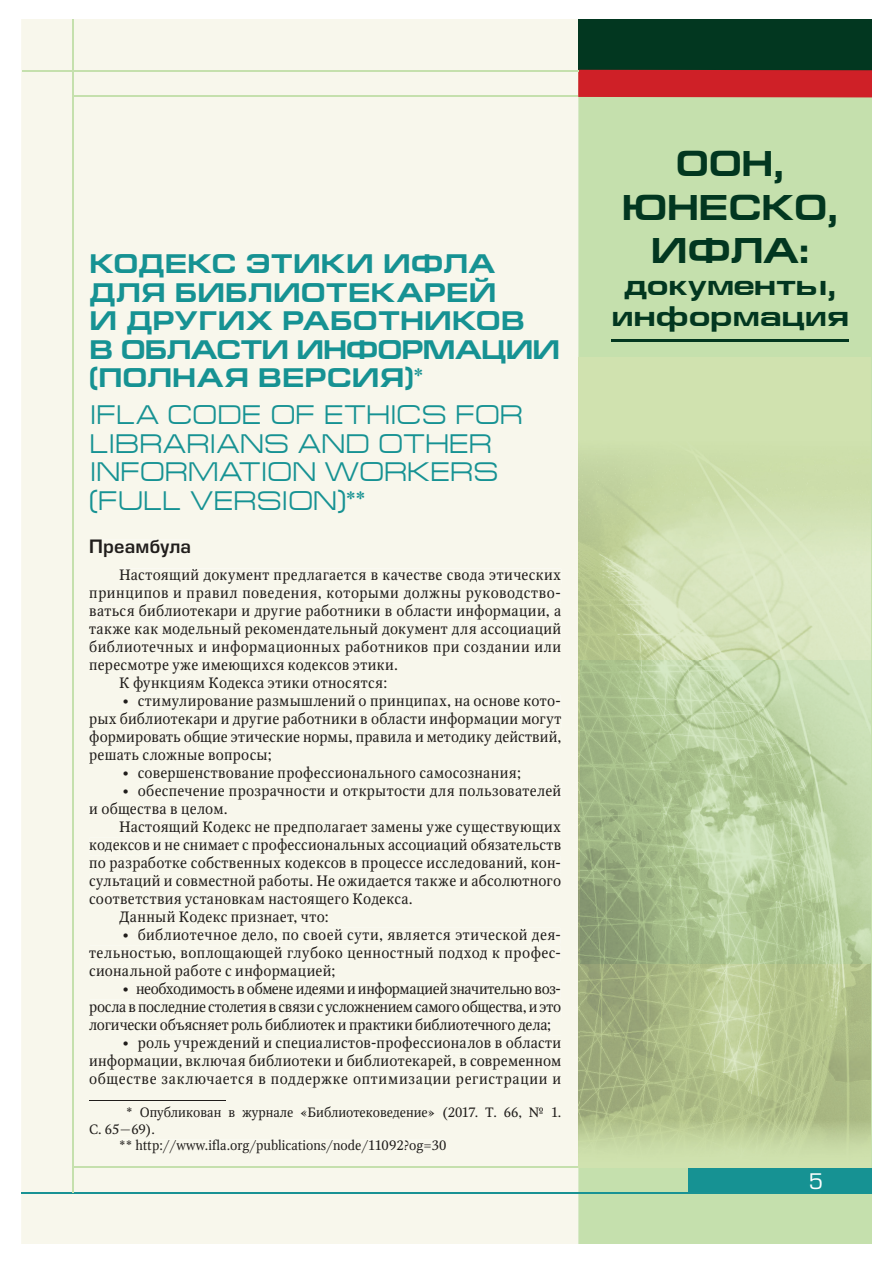
<style>
.page{position:relative;width:893px;height:1263px;background:#fff}
.page>*{position:absolute;margin:0;border:0;box-sizing:border-box;transform-origin:0 0}
.t1{font:700 36px/43.5px "Europe Ext";color:#023720;text-align:center}
.t2{font:700 28.5px/31.5px "Europe Ext";color:#023720;text-align:center}
.t3{font:700 27px/28.5px "Europe Ext";letter-spacing:.01em;color:#169293}
.t4{font:27px/28.5px "Europe Ext";letter-spacing:.005em;color:#169293}
.t5{font:21px "Europe";color:#fff}
.t6{font:18px "Europe Demi";letter-spacing:.005em;color:#201d1b}
.t7{font:15px/18px "Octava C";letter-spacing:.02em;color:#201d1b;text-align:justify}
.t8{font:13.5px "Octava C";color:#201d1b}
</style>
<div class="page">
<div style="left:21px;top:19px;width:557px;height:1225px;background:#f8f7ec"></div>
<div style="left:578px;top:97px;width:294px;height:1147px;background:#c5e0ad"></div>
<div style="left:578px;top:19px;width:294px;height:52px;background:#023720"></div>
<hr style="left:612px;top:339px;width:237px;height:3px;background:#023720">
<div style="left:578px;top:70px;width:294px;height:27px;background:#cf2027"></div>
<div style="left:688px;top:1168px;width:184px;height:26px;background:#169293"></div>
<hr style="left:21px;top:1192px;width:800px;height:2px;background:#199294">
<hr style="left:72px;top:95px;width:506px;height:2px;background:#c5e0ad">
<hr style="left:22px;top:70px;width:556px;height:1px;background:#c5e0ad">
<hr style="left:72px;top:1167px;width:506px;height:1px;background:#c5e0ad">
<hr style="left:72px;top:19px;width:1px;height:1173px;background:#c5e0ad">
<img style="left:579px;top:357px;width:291px;height:810px">
<div style="left:90px;top:540px;width:100px;height:17px;background:#f8f7ec"></div>
<div style="left:120px;top:569px;width:441px;height:15px;background:#f8f7ec"></div>
<div style="left:90px;top:590px;width:470px;height:12px;background:#f8f7ec"></div>
<div style="left:90px;top:604px;width:471px;height:16px;background:#f8f7ec"></div>
<div style="left:90px;top:623px;width:471px;height:15px;background:#f8f7ec"></div>
<div style="left:90px;top:640px;width:471px;height:15px;background:#f8f7ec"></div>
<div style="left:90px;top:662px;width:307px;height:12px;background:#f8f7ec"></div>
<div style="left:120px;top:676px;width:266px;height:16px;background:#f8f7ec"></div>
<svg style="left:123px;top:699px;width:5px;height:4px"></svg>
<div style="left:138px;top:695px;width:422px;height:15px;background:#f8f7ec"></div>
<div style="left:90px;top:712px;width:471px;height:16px;background:#f8f7ec"></div>
<div style="left:90px;top:730px;width:471px;height:16px;background:#f8f7ec"></div>
<div style="left:90px;top:752px;width:181px;height:11px;background:#f8f7ec"></div>
<svg style="left:123px;top:771px;width:5px;height:4px"></svg>
<div style="left:138px;top:766px;width:383px;height:15px;background:#f8f7ec"></div>
<svg style="left:123px;top:789px;width:5px;height:4px"></svg>
<div style="left:138px;top:784px;width:423px;height:15px;background:#f8f7ec"></div>
<div style="left:90px;top:802px;width:137px;height:14px;background:#f8f7ec"></div>
<div style="left:120px;top:821px;width:441px;height:15px;background:#f8f7ec"></div>
<div style="left:90px;top:838px;width:471px;height:15px;background:#f8f7ec"></div>
<div style="left:90px;top:856px;width:470px;height:15px;background:#f8f7ec"></div>
<div style="left:90px;top:874px;width:471px;height:16px;background:#f8f7ec"></div>
<div style="left:90px;top:893px;width:322px;height:15px;background:#f8f7ec"></div>
<div style="left:119px;top:911px;width:209px;height:14px;background:#f8f7ec"></div>
<svg style="left:123px;top:933px;width:5px;height:4px"></svg>
<div style="left:139px;top:928px;width:421px;height:16px;background:#f8f7ec"></div>
<div style="left:90px;top:946px;width:470px;height:16px;background:#f8f7ec"></div>
<div style="left:90px;top:964px;width:245px;height:15px;background:#f8f7ec"></div>
<svg style="left:123px;top:987px;width:5px;height:4px"></svg>
<div style="left:137px;top:982px;width:423px;height:15px;background:#f8f7ec"></div>
<div style="left:90px;top:1000px;width:471px;height:16px;background:#f8f7ec"></div>
<div style="left:89px;top:1018px;width:461px;height:15px;background:#f8f7ec"></div>
<svg style="left:123px;top:1041px;width:5px;height:4px"></svg>
<div style="left:138px;top:1036px;width:423px;height:16px;background:#f8f7ec"></div>
<div style="left:90px;top:1054px;width:471px;height:15px;background:#f8f7ec"></div>
<div style="left:90px;top:1072px;width:471px;height:15px;background:#f8f7ec"></div>
<hr style="left:89px;top:1100px;width:136px;height:1px;background:#201d1b">
<div style="left:119px;top:1106px;width:442px;height:15px;background:#f8f7ec"></div>
<div style="left:90px;top:1124px;width:64px;height:13px;background:#f8f7ec"></div>
<div style="left:120px;top:1140px;width:326px;height:14px;background:#f8f7ec"></div>
<h3 class="t3" style="left:89px;top:253px;width:472px">КОДЕКС ЭТИКИ ИФЛА<br>ДЛЯ БИБЛИОТЕКАРЕЙ<br>И ДРУГИХ РАБОТНИКОВ<br>В ОБЛАСТИ ИНФОРМАЦИИ (ПОЛНАЯ ВЕРСИЯ)*</h3>
<h3 class="t4" style="left:89px;top:403px;width:435px">IFLA CODE OF ETHICS FOR<br>LIBRARIANS AND OTHER<br>INFORMATION WORKERS (FULL VERSION)**</h3>
<p class="t6" style="left:89px;top:537px;width:103px">Преамбула</p>
<p class="t7" style="left:119px;top:567px;width:444px">Настоящий документ предлагается в качестве свода этических</p>
<p class="t7" style="left:89px;top:585px;width:473px">принципов и правил поведения, которыми должны руководство-</p>
<p class="t7" style="left:89px;top:603px;width:473px">ваться библиотекари и другие работники в области информации, а</p>
<p class="t7" style="left:89px;top:621px;width:473px">также как модельный рекомендательный документ для ассоциаций</p>
<p class="t7" style="left:89px;top:639px;width:473px">библиотечных и информационных работников при создании или</p>
<p class="t7" style="left:89px;top:657px;width:310px">пересмотре уже имеющихся кодексов этики.</p>
<p class="t7" style="left:119px;top:675px;width:270px">К функциям Кодекса этики относятся:</p>
<p class="t7" style="left:89px;top:693px;width:473px;text-indent:30px">• стимулирование размышлений о принципах, на основе кото&shy;рых библиотекари и другие работники в области информации могут формировать общие этические нормы, правила и методику действий, решать сложные вопросы;</p>
<p class="t7" style="left:119px;top:765px;width:403px">• совершенствование профессионального самосознания;</p>
<p class="t7" style="left:89px;top:783px;width:473px;text-indent:30px">• обеспечение прозрачности и открытости для пользователей и общества в целом.</p>
<p class="t7" style="left:119px;top:819px;width:444px">Настоящий Кодекс не предполагает замены уже существующих</p>
<p class="t7" style="left:89px;top:837px;width:473px">кодексов и не снимает с профессиональных ассоциаций обязательств</p>
<p class="t7" style="left:89px;top:855px;width:473px">по разработке собственных кодексов в процессе исследований, кон-</p>
<p class="t7" style="left:89px;top:873px;width:473px">сультаций и совместной работы. Не ожидается также и абсолютного</p>
<p class="t7" style="left:89px;top:891px;width:325px">соответствия установкам настоящего Кодекса.</p>
<p class="t7" style="left:119px;top:909px;width:211px">Данный Кодекс признает, что:</p>
<p class="t7" style="left:89px;top:927px;width:473px;text-indent:30px">• библиотечное дело, по своей сути, является этической дея&shy;тельностью, воплощающей глубоко ценностный подход к профес&shy;сиональной работе с информацией;</p>
<p class="t7" style="left:89px;top:981px;width:473px;text-indent:30px">• необходимость в обмене идеями и информацией значительно воз&shy;росла в последние столетия в связи с усложнением самого общества, и это логически объясняет роль библиотек и практики библиотечного дела;</p>
<p class="t7" style="left:89px;top:1035px;width:473px;text-indent:30px">• роль учреждений и специалистов-профессионалов в области информации, включая библиотеки и библиотекарей, в современном обществе заключается в поддержке оптимизации регистрации и</p>
<p class="t8" style="left:126px;top:1107px;width:436px">* Опубликован в журнале «Библиотековедение» (2017. Т. 66, № 1.</p>
<p class="t8" style="left:89px;top:1123px;width:67px">С. 65—69).</p>
<p class="t8" style="left:119px;top:1140px;width:329px">** http://www.ifla.org/publications/node/11092?og=30</p>
<h1 class="t1" style="left:622px;top:146px;width:219px">ООН,<br>ЮНЕСКО,<br>ИФЛА:</h1>
<h2 class="t2" style="left:612px;top:272px;width:239px">документы, информация</h2>
<h3 class="t5" style="left:809px;top:1173px;width:16px">5</h3>
</div>
